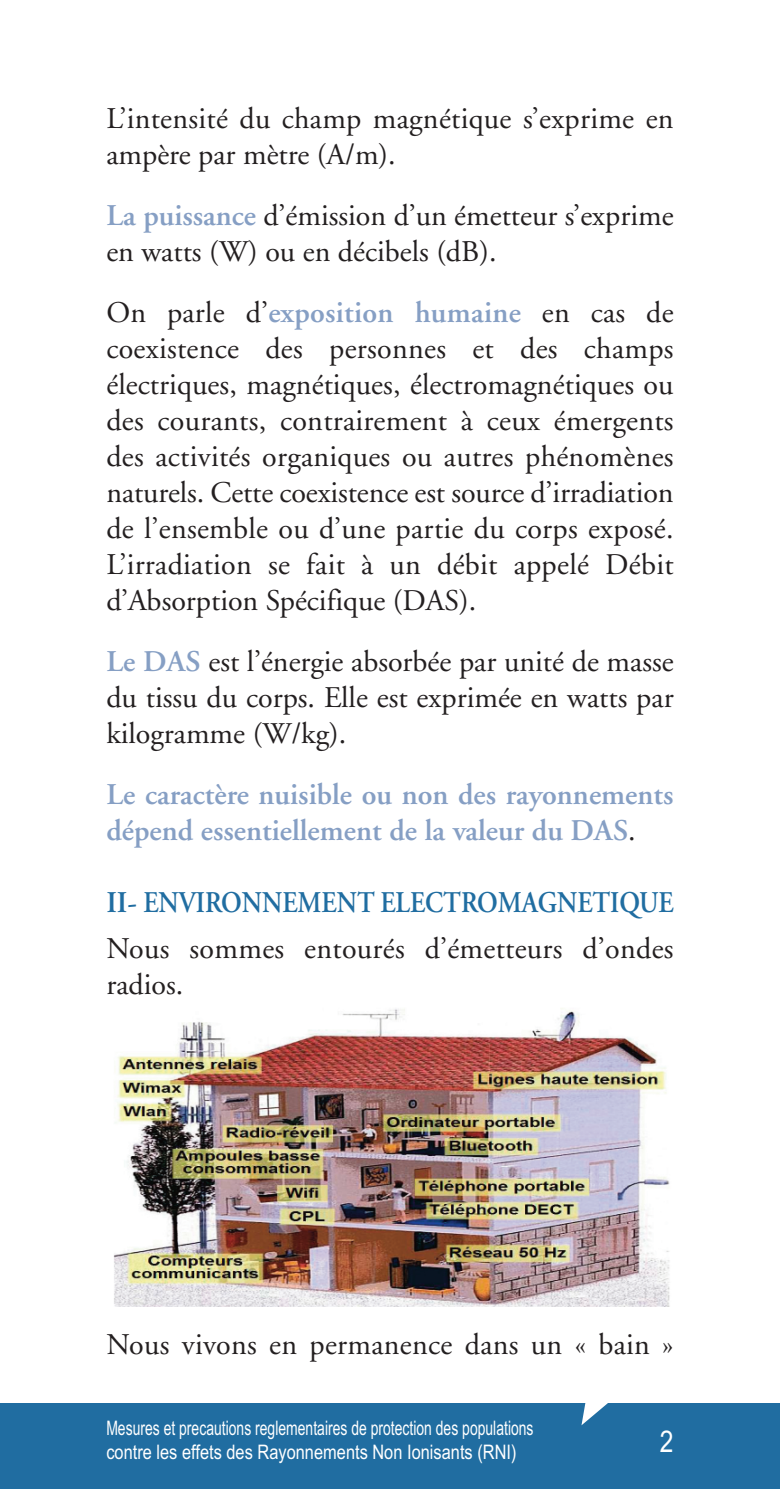
<style>
.page{position:relative;width:780px;height:1489px;background:#fff}
.page>*{position:absolute;margin:0;border:0;box-sizing:border-box;transform-origin:0 0}
.t1{font:30px/36px "Adobe Garamond";color:#231f20}
.t2{font:600 30px/36px "Adobe Garamond";color:#869fc4}
.t3{font:600 30px "Adobe Garamond";color:#206da1}
.t4{font:30px "Arial Narrow";color:#fff}
.t5{font:20px/24px "Arial Narrow";color:#fff;scale:.85 1}
.s1{font-weight:600;color:#869fc4}
.s2{font-weight:400;color:#231f20}
</style>
<div class="page">
<div style="left:0;top:1403px;width:780px;height:85px;background:#206da1"></div>
<svg style="left:581px;top:1403px;width:27px;height:22px"></svg>
<img style="left:113px;top:1008px;width:557px;height:298px">
<p class="t1" style="left:106px;top:103px;width:568px">L’intensité du champ magnétique s’exprime en ampère par mètre (A/m).</p>
<p class="t1" style="left:106px;top:200px;width:568px"><span class="s1">La puissance</span> d’émission d’un émetteur s’exprime en watts (W) ou en décibels (dB).</p>
<p class="t1" style="left:106px;top:297px;width:568px;text-align:justify">On parle d’<span class="s1">exposition humaine</span> en cas de coexistence des personnes et des champs électriques, magnétiques, électromagnétiques ou des courants, contrairement à ceux émergents des activités organiques ou autres phénomènes naturels. Cette coexistence est source d’irradiation de l’ensemble ou d’une partie du corps exposé.<br>L’irradiation se fait à un débit appelé Débit d’Absorption Spécifique (DAS).</p>
<p class="t1" style="left:106px;top:646px;width:568px;text-align:justify"><span class="s1">Le DAS</span> est l’énergie absorbée par unité de masse du tissu du corps. Elle est exprimée en watts par kilogramme (W/kg).</p>
<p class="t2" style="left:106px;top:779px;width:568px">Le caractère nuisible ou non des rayonnements dépend essentiellement de la valeur du DAS<span class="s2">.</span></p>
<p class="t3" style="left:106px;top:890px;width:568px">II- ENVIRONNEMENT ELECTROMAGNETIQUE</p>
<p class="t1" style="left:106px;top:933px;width:568px">Nous sommes entourés d’émetteurs d’ondes radios.</p>
<p class="t1" style="left:106px;top:1329px;width:568px">Nous vivons en permanence dans un « bain »</p>
<p class="t5" style="left:106px;top:1415px;width:504px">Mesures et precautions reglementaires de protection des populations contre les effets des Rayonnements Non Ionisants (RNI)</p>
<p class="t4" style="left:660px;top:1423px;width:15px">2</p>
</div>
